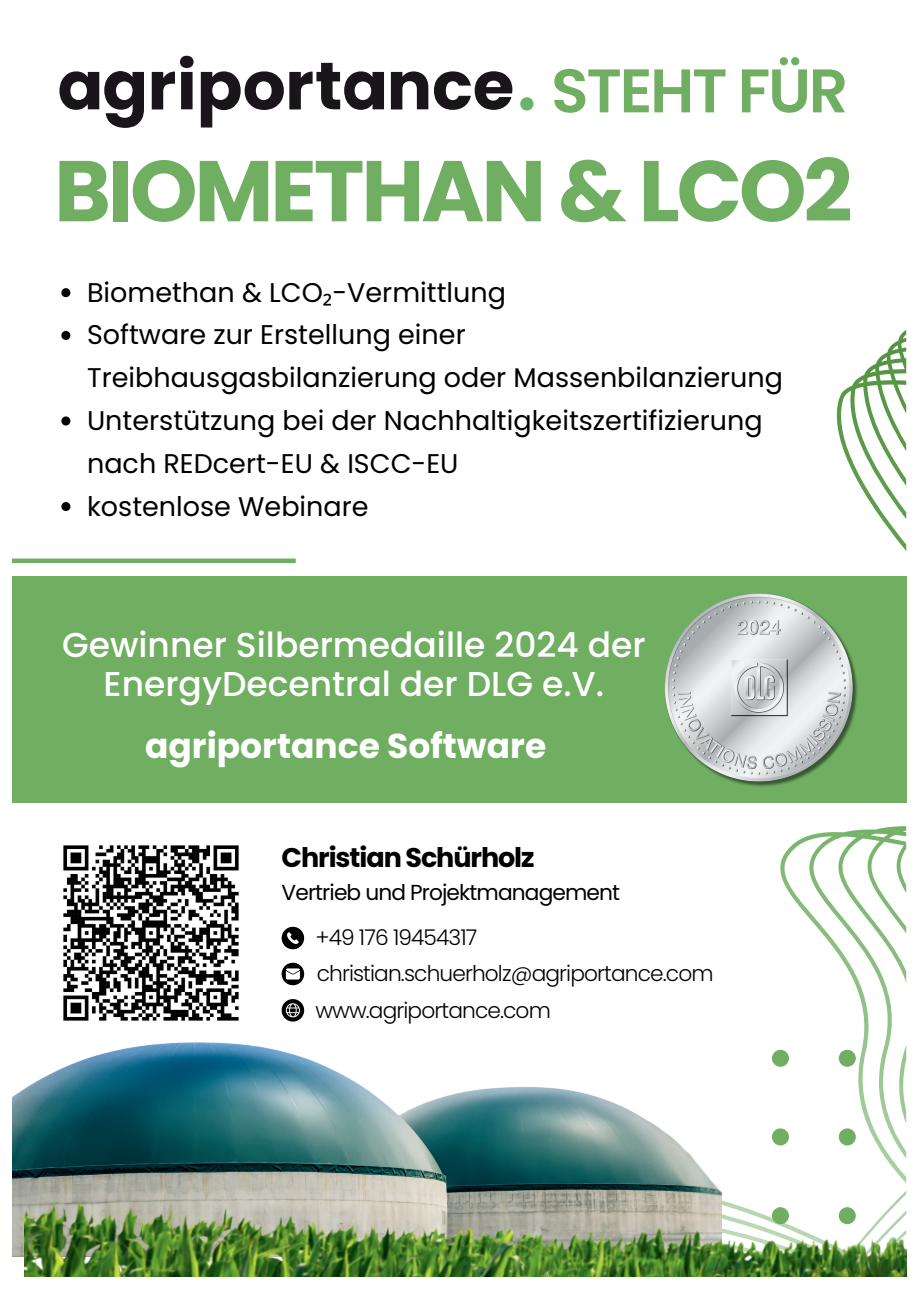
<style>
.page{position:relative;width:919px;height:1289px;background:#fff}
.page>*{position:absolute;margin:0;border:0;box-sizing:border-box;transform-origin:0 0}
.t1{font:700 86.1px "Poppins";letter-spacing:-.035em;color:#70ae61}
.t2{font:600 61.5px "Poppins";letter-spacing:-.035em;color:#70ae61}
.t3{font:500 34.5px/39.5px "Poppins";color:#fff;text-align:center}
.t4{font:700 34.5px "Poppins";color:#fff}
.t5{font:27px/42.8px "Poppins";color:#000}
.t6{font:700 27px "Poppins";letter-spacing:-.04em;color:#000}
.t7{font:300 21.75px/36.3px "Poppins";letter-spacing:-.04em;color:#000}
.t8{font:21.75px "Poppins";letter-spacing:-.04em;color:#000}
.s1{font-family:"Noto Sans"}
</style>
<div class="page">
<svg style="left:61px;top:288px;width:9px;height:9px"></svg>
<svg style="left:61px;top:331px;width:9px;height:9px"></svg>
<svg style="left:61px;top:416px;width:9px;height:9px"></svg>
<svg style="left:61px;top:502px;width:9px;height:9px"></svg>
<div style="left:13px;top:576px;width:893px;height:226px;background:#70ae61"></div>
<img style="left:766px;top:330px;width:140px;height:853px">
<img style="left:13px;top:1042px;width:708px;height:214px">
<svg style="left:59px;top:71px;width:85px;height:57px"></svg>
<svg style="left:152px;top:56px;width:41px;height:53px"></svg>
<svg style="left:201px;top:63px;width:183px;height:64px"></svg>
<svg style="left:391px;top:71px;width:37px;height:38px"></svg>
<svg style="left:434px;top:71px;width:78px;height:39px"></svg>
<svg style="left:520px;top:97px;width:13px;height:13px"></svg>
<svg style="left:766px;top:1049px;width:104px;height:134px"></svg>
<img style="left:25px;top:1199px;width:881px;height:77px">
<svg style="left:281px;top:962px;width:23px;height:23px"></svg>
<svg style="left:281px;top:926px;width:23px;height:23px"></svg>
<svg style="left:281px;top:999px;width:23px;height:22px"></svg>
<img style="left:664px;top:593px;width:195px;height:195px">
<img style="left:63px;top:845px;width:176px;height:176px">
<div style="left:13px;top:558px;width:283px;height:5px;background:#70ae61"></div>
<p class="t2" style="left:551px;top:55px;width:298px">STEHT FÜR</p>
<p class="t1" style="left:54px;top:141px;width:799px">BIOMETHAN &amp; LCO2</p>
<p class="t5" style="left:87px;top:271px;width:697px">Biomethan &amp; LCO<span class="s1">₂</span>-Vermittlung<br>Software zur Erstellung einer Treibhausgasbilanzierung oder Massenbilanzierung Unterstützung bei der Nachhaltigkeitszertifizierung nach REDcert-EU &amp; ISCC-EU<br>kostenlose Webinare</p>
<p class="t3" style="left:62px;top:625px;width:585px">Gewinner Silbermedaille 2024 der<br>EnergyDecentral der DLG e.V.</p>
<p class="t4" style="left:145px;top:726px;width:402px">agriportance Software</p>
<p class="t6" style="left:281px;top:842px;width:254px">Christian Schürholz</p>
<p class="t8" style="left:281px;top:879px;width:340px">Vertrieb und Projektmanagement</p>
<p class="t7" style="left:315px;top:919px;width:399px">+49 176 19454317 christian.schuerholz@agriportance.com www.agriportance.com</p>
</div>
